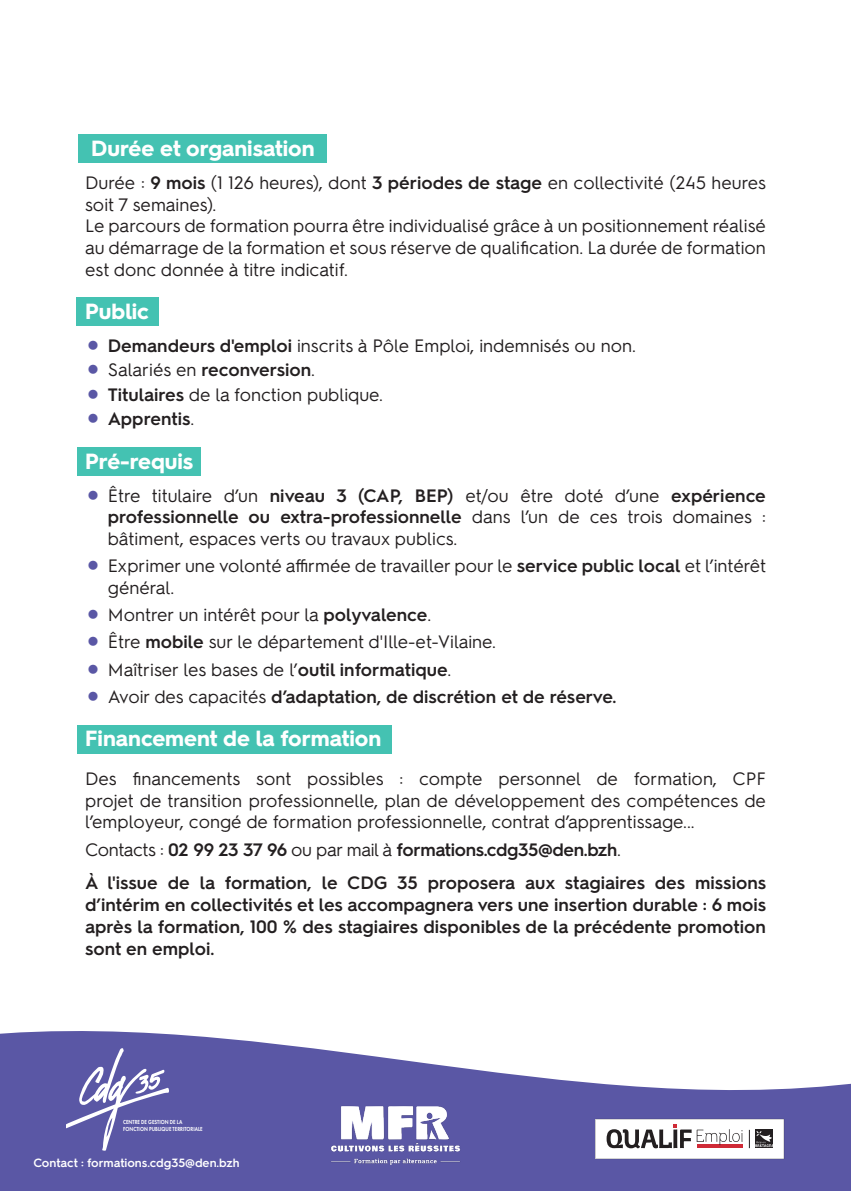
<style>
.page{position:relative;width:851px;height:1191px;background:#fff}
.page>*{position:absolute;margin:0;border:0;box-sizing:border-box;transform-origin:0 0}
.Titre_blanc_sur_fond{font:700 22px "Hurme Geometric Sans 2";color:#fff}
.Texte_retrait_avec_p{font:18px/21.6px "Hurme Geometric Sans 2";color:#231f20;text-align:justify}
.Texte_noir{font:18px/21.6px "Hurme Geometric Sans 2";color:#231f20}
.Texte_noir-2{font:600 18px/22px "Hurme Geometric Sans 2";color:#231f20;text-align:justify}
.Titre_blanc_sur_fond-2{font:18px/21.6px "Hurme Geometric Sans 2";color:#231f20;text-align:justify}
.Texte_retrait_avec_p-2{font:600 18px "Hurme Geometric Sans 2";color:#231f20}
.Texte_noir-3{font:600 18px "Hurme Geometric Sans 2";letter-spacing:-.02em;color:#231f20}
.Texte_blanc_vague{font:600 12px "Hurme Geometric Sans 2";color:#fff}
.t1{font:600 6px/7.2px "Futura PT";color:#fff;scale:.82 1}
.s1{font-weight:600}
.s2{font-weight:400}
</style>
<div class="page">
<svg style="left:0;top:1031px;width:850px;height:148px;fill:#5a57a5"></svg>
<div style="left:0;top:1179px;width:850px;height:12px;background:#5a57a5"></div>
<svg style="left:67px;top:1046px;width:102px;height:105px;background:#7471b3"></svg>
<div style="left:77px;top:447px;width:124px;height:29px;background:#44c2b2"></div>
<div style="left:77px;top:725px;width:314px;height:28px;background:#44c2b2"></div>
<div style="left:78px;top:134px;width:249px;height:29px;background:#44c2b2"></div>
<div style="left:77px;top:298px;width:82px;height:28px;background:#44c2b2"></div>
<img style="left:327px;top:1104px;width:137px;height:60px">
<svg style="left:595px;top:1119px;width:189px;height:40px"></svg>
<p class="Titre_blanc_sur_fond" style="left:91px;top:133px;width:225px">Durée et organisation</p>
<p class="Texte_noir" style="left:85px;top:171px;width:682px">Durée : <span class="s1">9 mois</span> (1 126 heures), dont <span class="s1">3 périodes de stage</span> en collectivité (245 heures soit 7 semaines).</p>
<p class="Texte_noir" style="left:85px;top:214px;width:682px;text-align:justify">Le parcours de formation pourra être individualisé grâce à un positionnement réalisé au démarrage de la formation et sous réserve de qualification. La durée de formation est donc donnée à titre indicatif.</p>
<p class="Titre_blanc_sur_fond" style="left:85px;top:296px;width:65px">Public</p>
<p class="Texte_retrait_avec_p" style="left:108px;top:334px;width:529px"><span class="s1">Demandeurs d'emploi</span> inscrits à Pôle Emploi, indemnisés ou non.</p>
<p class="Texte_retrait_avec_p-2" style="left:108px;top:357px;width:209px"><span class="s2">Salariés en</span> reconversion<span class="s2">.</span></p>
<p class="Texte_retrait_avec_p" style="left:108px;top:383px;width:277px"><span class="s1">Titulaires</span> de la fonction publique.</p>
<p class="Texte_retrait_avec_p-2" style="left:108px;top:406px;width:88px">Apprentis<span class="s2">.</span></p>
<p class="Titre_blanc_sur_fond" style="left:85px;top:445px;width:110px">Pré-requis</p>
<p class="Texte_retrait_avec_p" style="left:108px;top:483px;width:659px">Être titulaire d’un <span class="s1">niveau 3 (CAP, BEP)</span> et/ou être doté d’une <span class="s1">expérience professionnelle ou extra-professionnelle</span> dans l’un de ces trois domaines : bâtiment, espaces verts ou travaux publics.</p>
<p class="Texte_retrait_avec_p" style="left:108px;top:554px;width:659px">Exprimer une volonté affirmée de travailler pour le <span class="s1">service public local</span> et l’intérêt général.</p>
<p class="Texte_retrait_avec_p" style="left:108px;top:603px;width:325px">Montrer un intérêt pour la <span class="s1">polyvalence</span>.</p>
<p class="Texte_retrait_avec_p" style="left:108px;top:630px;width:390px">Être <span class="s1">mobile</span> sur le département d'Ille-et-Vilaine.</p>
<p class="Texte_retrait_avec_p" style="left:108px;top:657px;width:345px">Maîtriser les bases de l’<span class="s1">outil informatique</span>.</p>
<p class="Texte_retrait_avec_p-2" style="left:108px;top:684px;width:510px"><span class="s2">Avoir des capacités</span> d’adaptation, de discrétion et de réserve.</p>
<p class="Titre_blanc_sur_fond" style="left:85px;top:723px;width:298px">Financement de la formation</p>
<p class="Titre_blanc_sur_fond-2" style="left:85px;top:766px;width:682px">Des financements sont possibles : compte personnel de formation, CPF projet de transition professionnelle, plan de développement des compétences de l’employeur, congé de formation professionnelle, contrat d’apprentissage...</p>
<p class="Texte_noir-3" style="left:85px;top:836px;width:537px"><span class="s2">Contacts :</span> 02 99 23 37 96 <span class="s2">ou par mail à</span> formations.cdg35@den.bzh<span class="s2">.</span></p>
<p class="Texte_noir-2" style="left:85px;top:870px;width:682px">À l'issue de la formation, le CDG 35 proposera aux stagiaires des missions d’intérim en collectivités et les accompagnera vers une insertion durable : 6 mois après la formation, 100 % des stagiaires disponibles de la précédente promotion sont en emploi.</p>
<p class="t1" style="left:123px;top:1118px;width:99px">CENTRE DE GESTION DE LA<br>FONCTION PUBLIQUE TERRITORIALE</p>
<p class="Texte_blanc_vague" style="left:33px;top:1154px;width:208px">Contact : formations.cdg35@den.bzh</p>
</div>
